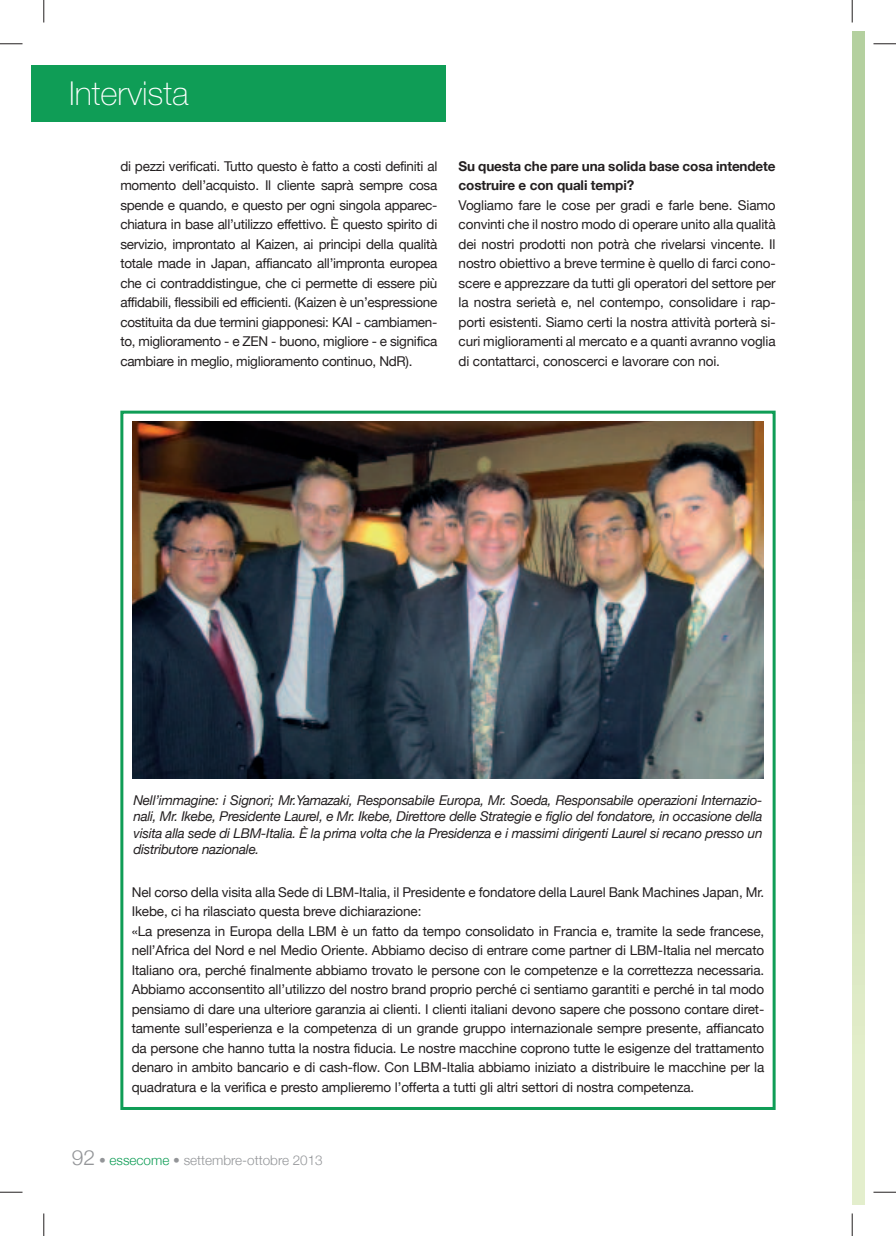
<style>
.page{position:relative;width:896px;height:1236px;background:#fff}
.page>*{position:absolute;margin:0;border:0;box-sizing:border-box;transform-origin:0 0}
.t1{font:100 33px "Helvetica Neue LT Std";color:#fff}
.t2{font:13.5px/19.5px "Helvetica Neue";letter-spacing:-.01em;color:#231f20;text-align:justify}
.t3{font:italic 13.5px/16.5px "Helvetica Neue";letter-spacing:-.02em;color:#231f20;text-align:justify}
.t4{font:700 13.5px/19.5px "Helvetica Neue";letter-spacing:-.01em;color:#231f20}
.t5{font:300 13.5px "Helvetica Neue";color:#939598}
.s1{font-size:21px}
.s2{color:#0f9d56}
</style>
<div class="page">
<svg style="left:852px;top:31px;width:12px;height:1174px;background:#c6dbaf"></svg>
<div style="left:31px;top:65px;width:415px;height:57px;background:#0f9d56"></div>
<div style="left:120px;top:410px;width:655px;height:700px;border:3px solid #0f9d56"></div>
<img style="left:132px;top:421px;width:631px;height:358px">
<svg style="left:0;top:44px;width:22px;height:1px"></svg>
<svg style="left:873px;top:44px;width:22px;height:1px"></svg>
<svg style="left:0;top:1192px;width:22px;height:1px"></svg>
<svg style="left:873px;top:1192px;width:22px;height:1px"></svg>
<svg style="left:44px;top:0;width:1px;height:22px"></svg>
<svg style="left:44px;top:1213px;width:1px;height:23px"></svg>
<svg style="left:851px;top:0;width:1px;height:22px"></svg>
<svg style="left:851px;top:1213px;width:1px;height:23px"></svg>
<h1 class="t1" style="left:69px;top:82px;width:121px">Intervista</h1>
<p class="t2" style="left:120px;top:156px;width:318px">di pezzi verificati. Tutto questo è fatto a costi definiti al momento dell’acquisto. Il cliente saprà sempre cosa spende e quando, e questo per ogni singola apparec&shy;chiatura in base all’utilizzo effettivo. È questo spirito di servizio, improntato al Kaizen, ai principi della qualità totale made in Japan, affiancato all’impronta europea che ci contraddistingue, che ci permette di essere più affidabili, flessibili ed efficienti. (Kaizen è un’espressione costituita da due termini giapponesi: KAI - cambiamen&shy;to, miglioramento - e ZEN - buono, migliore - e significa cambiare in meglio, miglioramento continuo, NdR).</p>
<p class="t4" style="left:458px;top:156px;width:318px">Su questa che pare una solida base cosa intendete costruire e con quali tempi?</p>
<p class="t2" style="left:458px;top:195px;width:318px">Vogliamo fare le cose per gradi e farle bene. Siamo convinti che il nostro modo di operare unito alla qualità dei nostri prodotti non potrà che rivelarsi vincente. Il nostro obiettivo a breve termine è quello di farci cono&shy;scere e apprezzare da tutti gli operatori del settore per la nostra serietà e, nel contempo, consolidare i rap&shy;porti esistenti. Siamo certi la nostra attività porterà si&shy;curi miglioramenti al mercato e a quanti avranno voglia di contattarci, conoscerci e lavorare con noi.</p>
<p class="t3" style="left:133px;top:791px;width:630px">Nell’immagine: i Signori; Mr.Yamazaki, Responsabile Europa, Mr. Soeda, Responsabile operazioni Internazio&shy;nali, Mr. Ikebe, Presidente Laurel, e Mr. Ikebe, Direttore delle Strategie e figlio del fondatore, in occasione della visita alla sede di LBM-Italia. È la prima volta che la Presidenza e i massimi dirigenti Laurel si recano presso un distributore nazionale.</p>
<p class="t2" style="left:132px;top:881px;width:634px;text-align:left">Nel corso della visita alla Sede di LBM-Italia, il Presidente e fondatore della Laurel Bank Machines Japan, Mr.<br>Ikebe, ci ha rilasciato questa breve dichiarazione:<br>«La presenza in Europa della LBM è un fatto da tempo consolidato in Francia e, tramite la sede francese, nell’Africa del Nord e nel Medio Oriente. Abbiamo deciso di entrare come partner di LBM-Italia nel mercato Italiano ora, perché finalmente abbiamo trovato le persone con le competenze e la correttezza necessaria.<br>Abbiamo acconsentito all’utilizzo del nostro brand proprio perché ci sentiamo garantiti e perché in tal modo pensiamo di dare una ulteriore garanzia ai clienti. I clienti italiani devono sapere che possono contare diret&shy;tamente sull’esperienza e la competenza di un grande gruppo internazionale sempre presente, affiancato da persone che hanno tutta la nostra fiducia. Le nostre macchine coprono tutte le esigenze del trattamento denaro in ambito bancario e di cash-flow. Con LBM-Italia abbiamo iniziato a distribuire le macchine per la quadratura e la verifica e presto amplieremo l’offerta a tutti gli altri settori di nostra competenza.</p>
<p class="t5" style="left:72px;top:1152px;width:252px"><span class="s1">92</span> • <span class="s2">essecome</span> • settembre-ottobre 2013</p>
</div>
